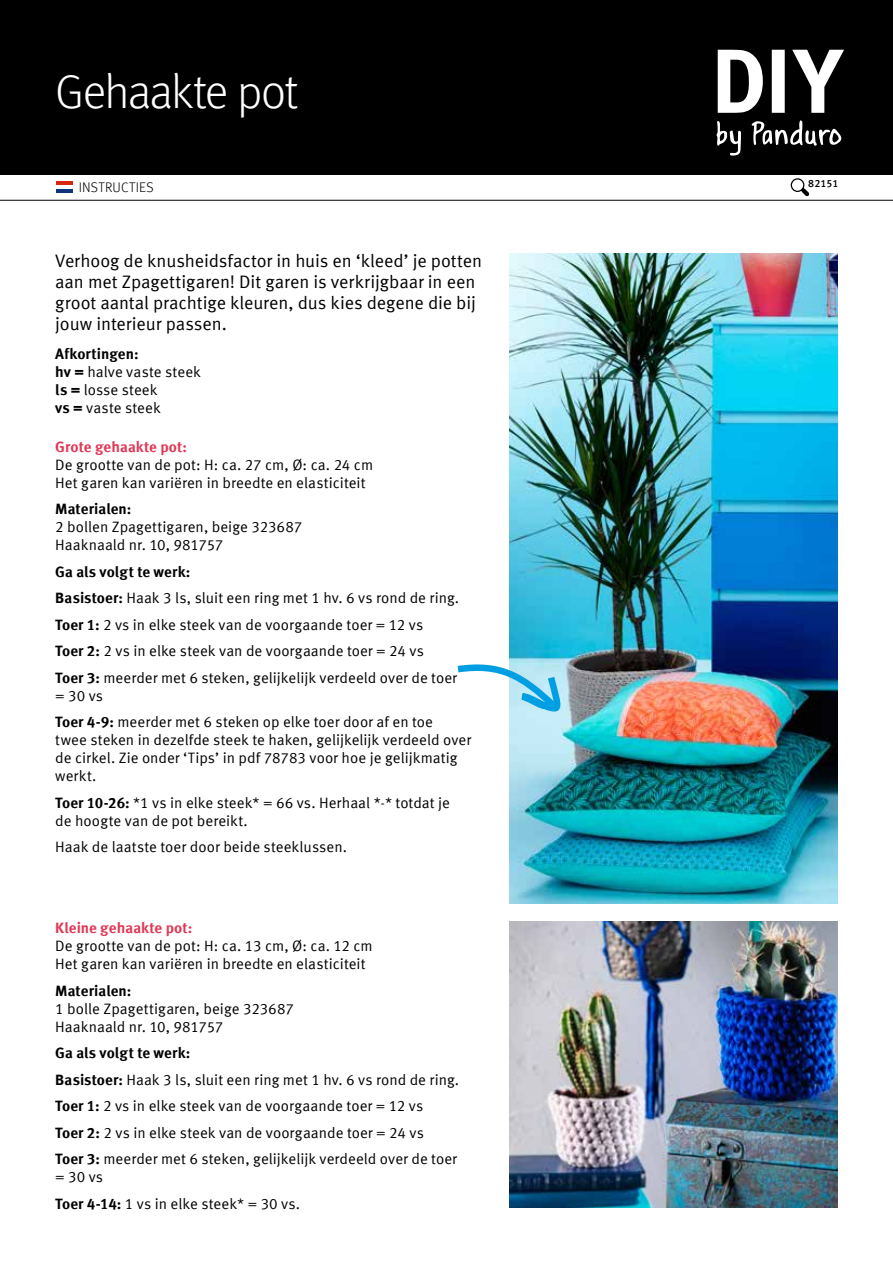
<style>
.page{position:relative;width:893px;height:1263px;background:#fff}
.page>*{position:absolute;margin:0;border:0;box-sizing:border-box;transform-origin:0 0}
.t1{font:300 48px "Meta Offc";letter-spacing:-.035em;color:#fff}
.t2{font:18px/21px "Meta Offc Norm";letter-spacing:-.005em;color:#000}
.t3{font:15px/18px "Meta Offc Norm";color:#000}
.t4{font:700 15px "Meta Offc";letter-spacing:.005em;color:#000}
.t5{font:700 15px "Meta Offc";letter-spacing:.005em;color:#e03856}
.t6{font:300 13.95px "Meta Offc";letter-spacing:.02em;color:#000}
.t7{font:500 10.5px "Meta Offc";letter-spacing:.01em;color:#000}
.s1{font-family:"Meta Offc";font-weight:700}
</style>
<div class="page">
<img style="left:509px;top:253px;width:329px;height:651px">
<img style="left:509px;top:922px;width:329px;height:286px">
<div style="left:0;top:0;width:893px;height:174px;background:#000"></div>
<svg style="left:718px;top:50px;width:126px;height:63px"></svg>
<svg style="left:716px;top:120px;width:125px;height:36px"></svg>
<hr style="left:0;top:200px;width:893px;height:1px;background:#000">
<div style="left:791px;top:178px;width:13px;height:14px;border:1px solid #000;border-radius:50%"></div>
<svg style="left:796px;top:183px;width:17px;height:17px"></svg>
<svg style="left:457px;top:663px;width:110px;height:51px"></svg>
<hr style="left:56px;top:181px;width:17px;height:4px;background:#d8250e">
<hr style="left:56px;top:189px;width:17px;height:4px;background:#0b367f">
<h1 class="t1" style="left:55px;top:65px;width:245px">Gehaakte pot</h1>
<p class="t6" style="left:79px;top:179px;width:77px">INSTRUCTIES</p>
<p class="t2" style="left:55px;top:251px;width:428px">Verhoog de knusheidsfactor in huis en ‘kleed’ je potten aan met Zpagettigaren! Dit garen is verkrijgbaar in een groot aantal prachtige kleuren, dus kies degene die bij jouw interieur passen.</p>
<p class="t4" style="left:55px;top:344px;width:85px">Afkortingen:</p>
<p class="t3" style="left:55px;top:363px;width:147px"><span class="s1">hv =</span> halve vaste steek <span class="s1">ls =</span> losse steek<br><span class="s1">vs =</span> vaste steek</p>
<p class="t5" style="left:55px;top:437px;width:133px">Grote gehaakte pot:</p>
<p class="t3" style="left:55px;top:456px;width:319px">De grootte van de pot: H: ca. 27 cm, Ø: ca. 24 cm<br>Het garen kan variëren in breedte en elasticiteit</p>
<p class="t4" style="left:55px;top:500px;width:78px">Materialen:</p>
<p class="t3" style="left:55px;top:518px;width:249px">2 bollen Zpagettigaren, beige 323687<br>Haaknaald nr. 10, 981757</p>
<p class="t4" style="left:55px;top:562px;width:137px">Ga als volgt te werk:</p>
<p class="t3" style="left:55px;top:585px;width:405px;line-height:26.5px"><span class="s1">Basistoer:</span> Haak 3 ls, sluit een ring met 1 hv. 6 vs rond de ring.<br><span class="s1">Toer 1:</span> 2 vs in elke steek van de voorgaande toer = 12 vs<br><span class="s1">Toer 2:</span> 2 vs in elke steek van de voorgaande toer = 24 vs<br><span class="s1">Toer 3:</span> meerder met 6 steken, gelijkelijk verdeeld over de toer</p>
<p class="t3" style="left:55px;top:682px;width:379px;line-height:26.5px">= 30 vs<br><span class="s1">Toer 4-9:</span> meerder met 6 steken op elke toer door af en toe</p>
<p class="t3" style="left:55px;top:731px;width:418px">twee steken in dezelfde steek te haken, gelijkelijk verdeeld over de cirkel. Zie onder ‘Tips’ in pdf 78783 voor hoe je gelijkmatig werkt.</p>
<p class="t3" style="left:55px;top:794px;width:396px"><span class="s1">Toer 10-26:</span> *1 vs in elke steek* = 66 vs. Herhaal *-* totdat je de hoogte van de pot bereikt.</p>
<p class="t3" style="left:55px;top:838px;width:293px">Haak de laatste toer door beide steeklussen.</p>
<p class="t5" style="left:55px;top:919px;width:139px">Kleine gehaakte pot:</p>
<p class="t3" style="left:55px;top:937px;width:319px">De grootte van de pot: H: ca. 13 cm, Ø: ca. 12 cm<br>Het garen kan variëren in breedte en elasticiteit</p>
<p class="t4" style="left:55px;top:981px;width:78px">Materialen:</p>
<p class="t3" style="left:55px;top:1000px;width:240px">1 bolle Zpagettigaren, beige 323687<br>Haaknaald nr. 10, 981757</p>
<p class="t4" style="left:55px;top:1044px;width:137px">Ga als volgt te werk:</p>
<p class="t3" style="left:55px;top:1066px;width:405px;line-height:26.5px"><span class="s1">Basistoer:</span> Haak 3 ls, sluit een ring met 1 hv. 6 vs rond de ring.<br><span class="s1">Toer 1:</span> 2 vs in elke steek van de voorgaande toer = 12 vs<br><span class="s1">Toer 2:</span> 2 vs in elke steek van de voorgaande toer = 24 vs<br><span class="s1">Toer 3:</span> meerder met 6 steken, gelijkelijk verdeeld over de toer</p>
<p class="t3" style="left:55px;top:1164px;width:246px;line-height:26.5px">= 30 vs<br><span class="s1">Toer 4-14:</span> 1 vs in elke steek* = 30 vs.</p>
<p class="t7" style="left:808px;top:178px;width:32px">82151</p>
</div>
